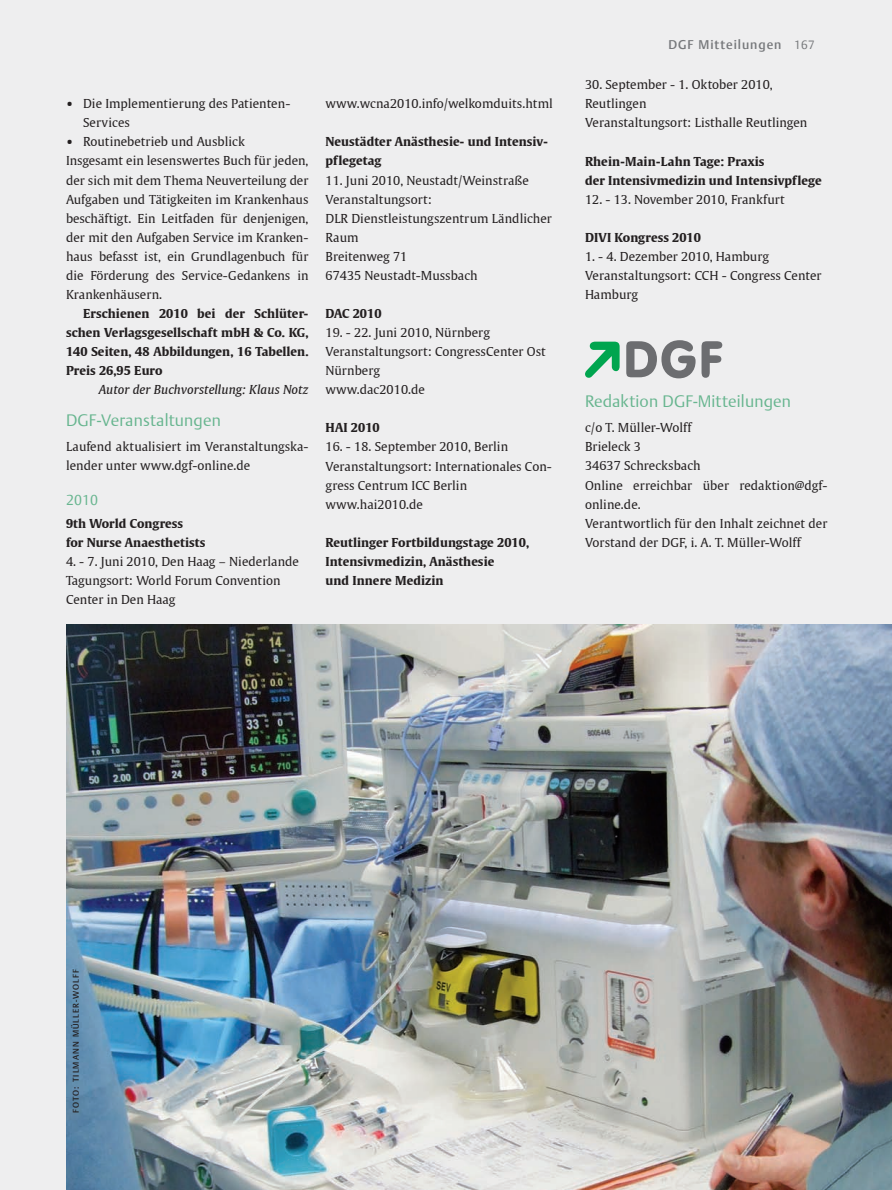
<style>
.page{position:relative;width:892px;height:1190px;background:#fff}
.page>*{position:absolute;margin:0;border:0;box-sizing:border-box;transform-origin:0 0}
.t1{font:30px "Thieme Gulliver 2008";color:#231f20}
.t2{font:300 16.5px "Thieme Argo 2008";letter-spacing:.01em;color:#67b58f}
.t3{font:300 14.25px "Thieme Argo 2008";color:#67b58f}
.t4{font:500 12.6px "Thieme Argo 2008";letter-spacing:.075em;color:#76787b}
.t5{font:12.3px/19px "Thieme Gulliver 2008";letter-spacing:.005em;color:#231f20}
.t6{font:700 12.3px/19px "Thieme Gulliver 2008";letter-spacing:.005em;color:#231f20}
.t7{font:italic 12.3px "Thieme Gulliver 2008";letter-spacing:.005em;color:#231f20}
.t8{font:500 8.25px "Thieme Argo 2008";letter-spacing:.125em;color:#231f20}
.s1{font-weight:300;font-size:12px}
</style>
<div class="page">
<div style="left:0;top:0;width:892px;height:1189px;background:#eeeeef"></div>
<svg style="left:626px;top:340px;width:69px;height:38px"></svg>
<svg style="left:701px;top:341px;width:21px;height:37px"></svg>
<svg style="left:585px;top:341px;width:34px;height:37px"></svg>
<img style="left:66px;top:624px;width:826px;height:565px">
<h1 class="t1" style="left:66px;top:72px;width:9px">.</h1>
<p class="t5" style="left:83px;top:94px;width:209px">Die Implementierung des Patienten-<br>Services</p>
<h1 class="t1" style="left:66px;top:110px;width:9px">.</h1>
<p class="t5" style="left:66px;top:132px;width:244px;text-indent:17px">Routinebetrieb und Ausblick<br>Insgesamt ein lesenswertes Buch für jeden, der sich mit dem Thema Neuverteilung der Aufgaben und Tätigkeiten im Krankenhaus beschäftigt. Ein Leitfaden für denjenigen, der mit den Aufgaben Service im Kranken&shy;haus befasst ist, ein Grundlagenbuch für die Förderung des Service-Gedankens in Krankenhäusern.</p>
<p class="t6" style="left:66px;top:303px;width:244px;text-align:justify;text-indent:17px">Erschienen 2010 bei der Schlüter&shy;schen Verlagsgesellschaft mbH &amp; Co. KG, 140 Seiten, 48 Abbildungen, 16 Tabellen.<br>Preis 26,95 Euro</p>
<p class="t7" style="left:99px;top:380px;width:211px">Autor der Buchvorstellung: Klaus Notz</p>
<h2 class="t2" style="left:66px;top:409px;width:156px">DGF-Veranstaltungen</h2>
<p class="t5" style="left:66px;top:437px;width:244px">Laufend aktualisiert im Veranstaltungska&shy;lender unter www.dgf-online.de</p>
<p class="t3" style="left:66px;top:490px;width:34px">2010</p>
<p class="t6" style="left:66px;top:513px;width:141px">9th World Congress<br>for Nurse Anaesthetists</p>
<p class="t5" style="left:66px;top:551px;width:234px">4. - 7. Juni 2010, Den Haag – Niederlande<br>Tagungsort: World Forum Convention<br>Center in Den Haag</p>
<p class="t5" style="left:325px;top:94px;width:229px">www.wcna2010.info/welkomduits.html</p>
<p class="t6" style="left:325px;top:132px;width:224px">Neustädter Anästhesie- und Intensiv&shy;pflegetag</p>
<p class="t5" style="left:325px;top:170px;width:228px">11. Juni 2010, Neustadt/Weinstraße<br>Veranstaltungsort:<br>DLR Dienstleistungszentrum Ländlicher<br>Raum<br>Breitenweg 71<br>67435 Neustadt-Mussbach</p>
<p class="t6" style="left:325px;top:303px;width:58px">DAC 2010</p>
<p class="t5" style="left:325px;top:322px;width:222px">19. - 22. Juni 2010, Nürnberg<br>Veranstaltungsort: CongressCenter Ost<br>Nürnberg<br>www.dac2010.de</p>
<p class="t6" style="left:325px;top:417px;width:56px">HAI 2010</p>
<p class="t5" style="left:325px;top:437px;width:228px">16. - 18. September 2010, Berlin<br>Veranstaltungsort: Internationales Con&shy;gress Centrum ICC Berlin www.hai2010.de</p>
<p class="t6" style="left:325px;top:532px;width:205px">Reutlinger Fortbildungstage 2010,<br>Intensivmedizin, Anästhesie<br>und Innere Medizin</p>
<p class="t4" style="left:668px;top:36px;width:148px">DGF Mitteilungen <span class="s1">167</span></p>
<p class="t5" style="left:585px;top:75px;width:224px">30. September - 1. Oktober 2010,<br>Reutlingen<br>Veranstaltungsort: Listhalle Reutlingen</p>
<p class="t6" style="left:585px;top:151px;width:238px">Rhein-Main-Lahn Tage: Praxis<br>der Intensivmedizin und Intensivpflege</p>
<p class="t5" style="left:585px;top:189px;width:201px">12. - 13. November 2010, Frankfurt</p>
<p class="t6" style="left:585px;top:227px;width:117px">DIVI Kongress 2010</p>
<p class="t5" style="left:585px;top:246px;width:238px">1. - 4. Dezember 2010, Hamburg<br>Veranstaltungsort: CCH - Congress Center<br>Hamburg</p>
<h2 class="t2" style="left:585px;top:389px;width:207px">Redaktion DGF-Mitteilungen</h2>
<p class="t5" style="left:585px;top:418px;width:244px">c/o T. Müller-Wolff<br>Brieleck 3<br>34637 Schrecksbach<br>Online erreichbar über redaktion@dgf&shy;online.de.<br>Verantwortlich für den Inhalt zeichnet der<br>Vorstand der DGF, i. A. T. Müller-Wolff</p>
<p class="t8" style="left:70px;top:1112px;width:145px;rotate:-90deg">Foto: Tilmann Müller-Wolff</p>
</div>
